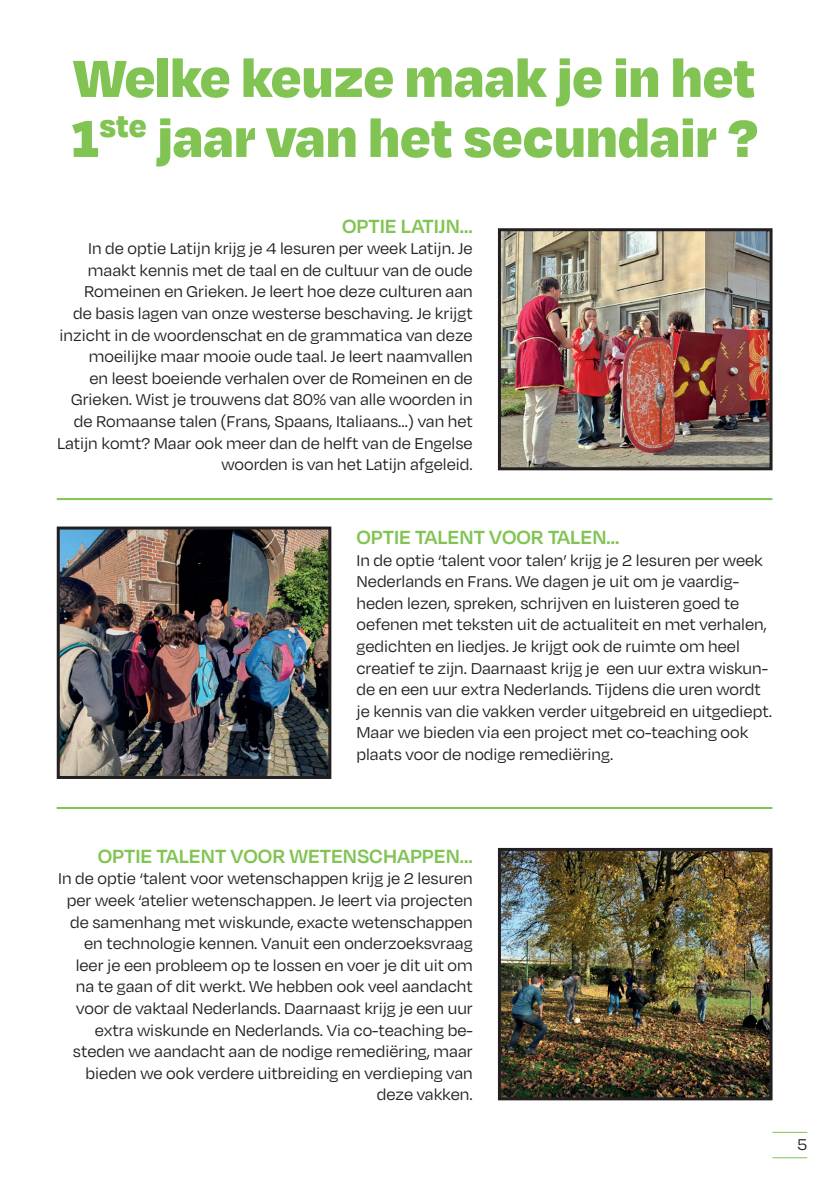
<style>
.page{position:relative;width:840px;height:1191px;background:#fff}
.page>*{position:absolute;margin:0;border:0;box-sizing:border-box;transform-origin:0 0}
.t1{font:900 60px/60px "Degular";color:#81c453}
.t2{font:600 22px "Degular";color:#81c453}
.t3{font:18px/21.6px "Degular";color:#231f20;text-align:right}
</style>
<div class="page">
<hr style="left:772px;top:1131px;width:34px;height:1px;background:#81c453">
<hr style="left:772px;top:1157px;width:34px;height:1px;background:#81c453">
<hr style="left:57px;top:498px;width:715px;height:2px;background:#81c453">
<hr style="left:57px;top:807px;width:715px;height:2px;background:#81c453">
<img style="left:501px;top:232px;width:267px;height:234px">
<div style="left:497px;top:228px;width:275px;height:242px;border:3px solid #231f20"></div>
<img style="left:501px;top:852px;width:267px;height:244px">
<div style="left:497px;top:848px;width:275px;height:252px;border:3px solid #231f20"></div>
<img style="left:61px;top:530px;width:266px;height:245px">
<div style="left:57px;top:526px;width:274px;height:253px;border:3px solid #231f20"></div>
<h1 class="t1" style="left:72px;top:45px;width:687px">Welke keuze maak je in het<br>1<sup>ste</sup> jaar van het secundair ?</h1>
<p class="t2" style="left:342px;top:212px;width:132px">OPTIE LATIJN…</p>
<p class="t3" style="left:57px;top:237px;width:417px">In de optie Latijn krijg je 4 lesuren per week Latijn. Je maakt kennis met de taal en de cultuur van de oude Romeinen en Grieken. Je leert hoe deze culturen aan<br>de basis lagen van onze westerse beschaving. Je krijgt inzicht in de woordenschat en de grammatica van deze moeilijke maar mooie oude taal. Je leert naamvallen<br>en leest boeiende verhalen over de Romeinen en de Grieken. Wist je trouwens dat 80% van alle woorden in de Romaanse talen (Frans, Spaans, Italiaans…) van het Latijn komt? Maar ook meer dan de helft van de Engelse woorden is van het Latijn afgeleid.</p>
<p class="t2" style="left:356px;top:523px;width:264px">OPTIE TALENT VOOR TALEN…</p>
<p class="t3" style="left:356px;top:548px;width:417px;text-align:left">In de optie ‘talent voor talen’ krijg je 2 lesuren per week Nederlands en Frans. We dagen je uit om je vaardig&shy;heden lezen, spreken, schrijven en luisteren goed te oefenen met teksten uit de actualiteit en met verhalen, gedichten en liedjes. Je krijgt ook de ruimte om heel creatief te zijn. Daarnaast krijg je een uur extra wiskun&shy;de en een uur extra Nederlands. Tijdens die uren wordt je kennis van die vakken verder uitgebreid en uitgediept.<br>Maar we bieden via een project met co-teaching ook plaats voor de nodige remediëring.</p>
<p class="t2" style="left:98px;top:842px;width:376px">OPTIE TALENT VOOR WETENSCHAPPEN…</p>
<p class="t3" style="left:58px;top:867px;width:416px">In de optie ‘talent voor wetenschappen krijg je 2 lesuren per week ‘atelier wetenschappen. Je leert via projecten de samenhang met wiskunde, exacte wetenschappen en technologie kennen. Vanuit een onderzoeksvraag leer je een probleem op te lossen en voer je dit uit om na te gaan of dit werkt. We hebben ook veel aandacht voor de vaktaal Nederlands. Daarnaast krijg je een uur extra wiskunde en Nederlands. Via co-teaching be&shy;steden we aandacht aan de nodige remediëring, maar bieden we ook verdere uitbreiding en verdieping van deze vakken.</p>
<p class="t3" style="left:796px;top:1132px;width:12px">5</p>
</div>
